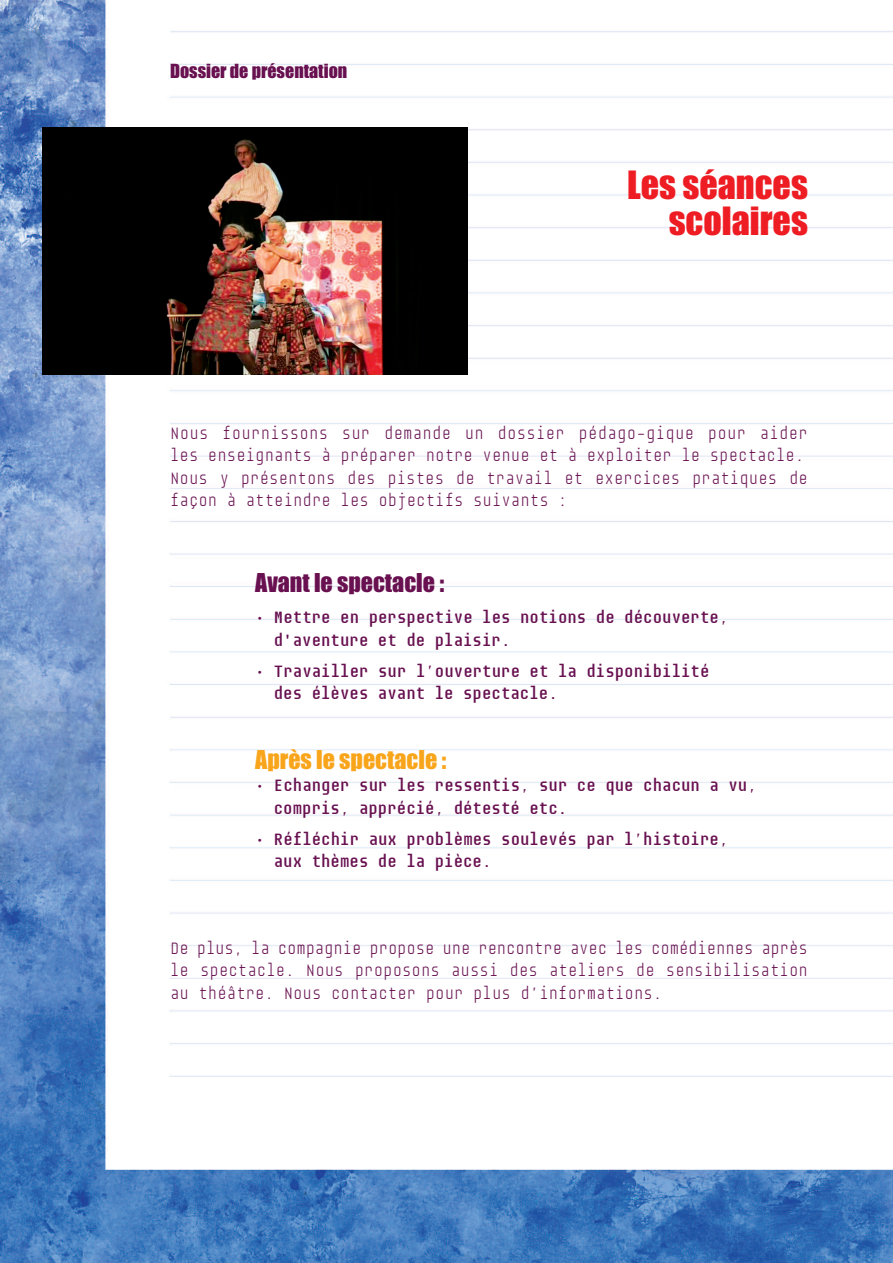
<style>
.page{position:relative;width:893px;height:1263px;background:#fff}
.page>*{position:absolute;margin:0;border:0;box-sizing:border-box;transform-origin:0 0}
.t1{font:36px/36px "Impact";color:#ee1d23;text-align:right}
.t2{font:24px "Impact";color:#681050}
.t3{font:24px "Impact";color:#f9a51b}
.t4{font:300 18px/22.5px "Audimat Mono";color:#681050}
.t5{font:18px/22.5px "Audimat Mono";color:#681050}
.t6{font:18px "Impact";color:#681050}
</style>
<div class="page">
<img style="left:0;top:0;width:893px;height:1263px">
<img style="left:43px;top:128px;width:425px;height:246px">
<p class="t6" style="left:170px;top:61px;width:179px">Dossier de présentation</p>
<h1 class="t1" style="left:627px;top:168px;width:182px">Les séances scolaires</h1>
<p class="t4" style="left:170px;top:423px;width:639px">Nous fournissons sur demande un dossier pédago-gique pour aider les enseignants à préparer notre venue et à exploiter le spectacle.<br>Nous y présentons des pistes de travail et exercices pratiques de façon à atteindre les objectifs suivants :</p>
<h2 class="t2" style="left:255px;top:570px;width:191px">Avant le spectacle :</h2>
<p class="t5" style="left:274px;top:608px;width:456px;text-indent:-19px">• Mettre en perspective les notions de découverte, d'aventure et de plaisir.</p>
<p class="t5" style="left:274px;top:662px;width:437px;text-indent:-19px">• Travailler sur l’ouverture et la disponibilité des élèves avant le spectacle.</p>
<h2 class="t3" style="left:255px;top:746px;width:193px">Après le spectacle :</h2>
<p class="t5" style="left:274px;top:776px;width:485px;text-indent:-19px">• Echanger sur les ressentis, sur ce que chacun a vu, compris, apprécié, détesté etc.</p>
<p class="t5" style="left:274px;top:830px;width:456px;text-indent:-19px">• Réfléchir aux problèmes soulevés par l’histoire, aux thèmes de la pièce.</p>
<p class="t4" style="left:170px;top:939px;width:639px;text-align:justify">De plus, la compagnie propose une rencontre avec les comédiennes après le spectacle. Nous proposons aussi des ateliers de sensibilisation au théâtre. Nous contacter pour plus d’informations.</p>
</div>
